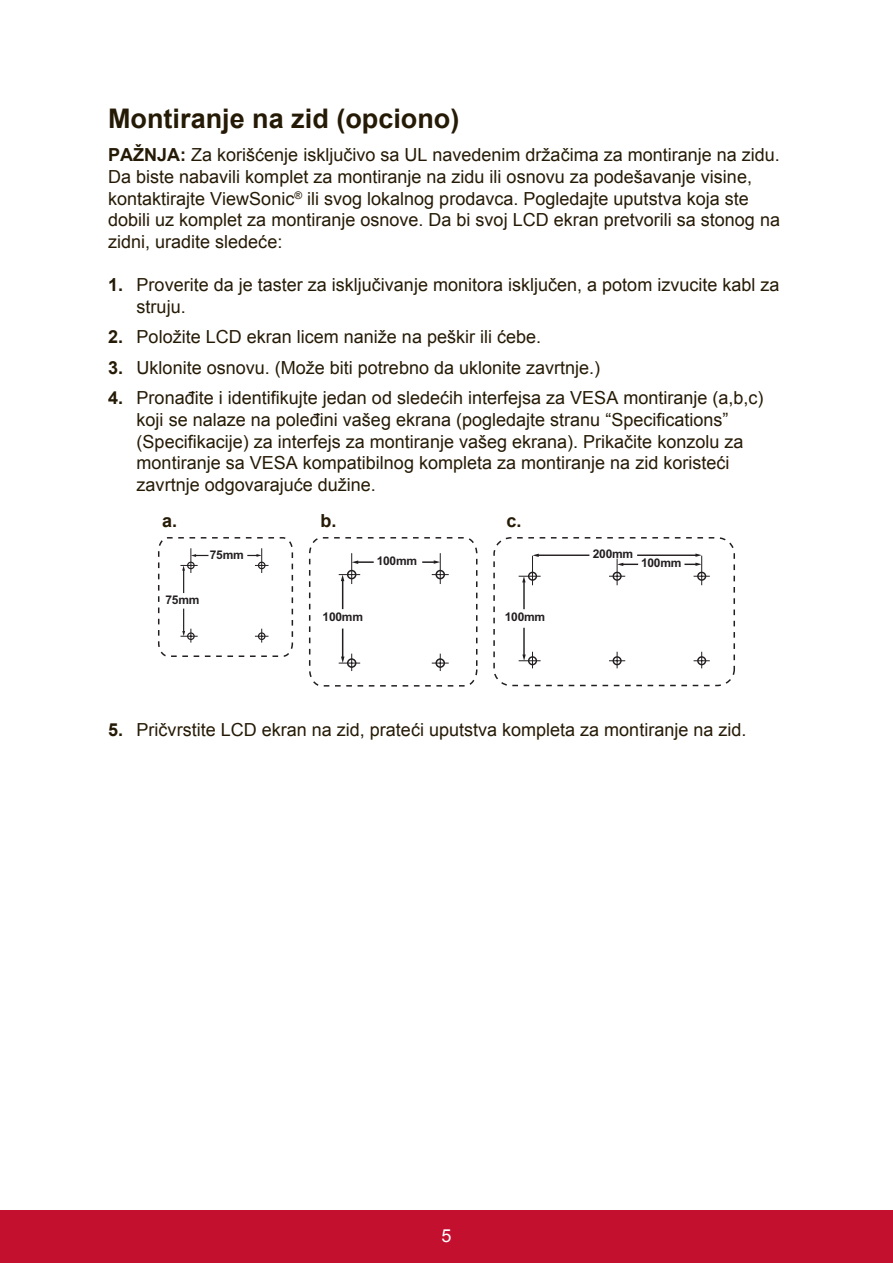
<style>
.page{position:relative;width:893px;height:1263px;background:#fff}
.page>*{position:absolute;margin:0;border:0;box-sizing:border-box;transform-origin:0 0}
.t1{font:700 27px "Arial";color:#251a05}
.t2{font:18px/21.6px "Arial";color:#251a05}
.t3{font:700 18px "Arial";color:#251a05}
.t4{font:18px "Arial";color:#fff}
.t5{font:700 12px "Arial";letter-spacing:-.02em;color:#231f20}
.s1{font-weight:700}
</style>
<div class="page">
<div style="left:0;top:1210px;width:892px;height:53px;background:#c3102f"></div>
<svg style="left:158px;top:537px;width:136px;height:120px"></svg>
<svg style="left:308px;top:537px;width:170px;height:149px"></svg>
<hr style="left:537px;top:554px;width:52px;height:2px;background:#231f20">
<svg style="left:518px;top:553px;width:22px;height:115px"></svg>
<svg style="left:609px;top:553px;width:100px;height:115px"></svg>
<div style="left:493px;top:537px;width:241px;height:149px;border:2px dashed #231f20;border-radius:17px"></div>
<h1 class="t1" style="left:108px;top:100px;width:353px">Montiranje na zid (opciono)</h1>
<p class="t2" style="left:108px;top:144px;width:673px"><span class="s1">PAŽNJA:</span> Za korišćenje isključivo sa UL navedenim držačima za montiranje na zidu.<br>Da biste nabavili komplet za montiranje na zidu ili osnovu za podešavanje visine, kontaktirajte ViewSonic<sup>®</sup> ili svog lokalnog prodavca. Pogledajte uputstva koja ste dobili uz komplet za montiranje osnove. Da bi svoj LCD ekran pretvorili sa stonog na zidni, uradite sledeće:</p>
<p class="t2" style="left:136px;top:274px;width:644px;text-indent:-28px"><span class="s1">1.</span> Proverite da je taster za isključivanje monitora isključen, a potom izvucite kabl za struju.</p>
<p class="t2" style="left:108px;top:326px;width:434px"><span class="s1">2.</span> Položite LCD ekran licem naniže na peškir ili ćebe.</p>
<p class="t2" style="left:108px;top:357px;width:493px"><span class="s1">3.</span> Uklonite osnovu. (Može biti potrebno da uklonite zavrtnje.)</p>
<p class="t2" style="left:136px;top:387px;width:628px;text-indent:-28px"><span class="s1">4.</span> Pronađite i identifikujte jedan od sledećih interfejsa za VESA montiranje (a,b,c) koji se nalaze na poleđini vašeg ekrana (pogledajte stranu “Specifications” (Specifikacije) za interfejs za montiranje vašeg ekrana). Prikačite konzolu za montiranje sa VESA kompatibilnog kompleta za montiranje na zid koristeći zavrtnje odgovarajuće dužine.</p>
<p class="t3" style="left:162px;top:509px;width:17px">a.</p>
<p class="t3" style="left:320px;top:509px;width:18px">b.</p>
<p class="t3" style="left:506px;top:509px;width:17px">c.</p>
<p class="t5" style="left:210px;top:546px;width:35px">75mm</p>
<p class="t5" style="left:165px;top:591px;width:35px">75mm</p>
<p class="t5" style="left:376px;top:553px;width:42px">100mm</p>
<p class="t5" style="left:322px;top:609px;width:42px">100mm</p>
<p class="t5" style="left:504px;top:609px;width:42px">100mm</p>
<p class="t5" style="left:592px;top:546px;width:42px">200mm</p>
<p class="t5" style="left:640px;top:555px;width:42px">100mm</p>
<p class="t2" style="left:108px;top:719px;width:639px"><span class="s1">5.</span> Pričvrstite LCD ekran na zid, prateći uputstva kompleta za montiranje na zid.</p>
<p class="t4" style="left:441px;top:1223px;width:12px">5</p>
</div>
